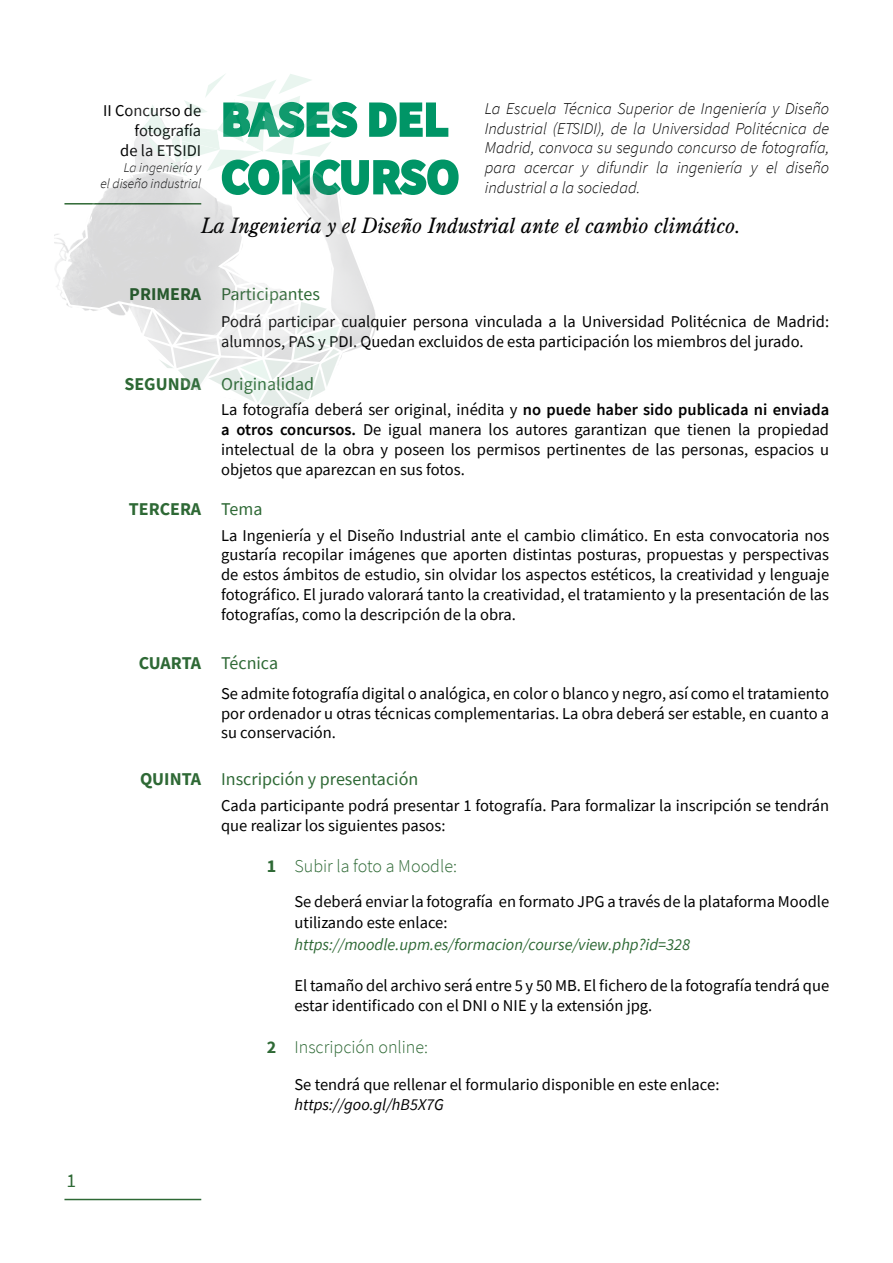
<style>
.page{position:relative;width:893px;height:1263px;background:#fff}
.page>*{position:absolute;margin:0;border:0;box-sizing:border-box;transform-origin:0 0}
.t1{font:700 48px/57.6px "Source Sans Pro";color:#009566}
.t2{font:italic 21px "Century Old Style Std";color:#000}
.t3{font:19.5px "Source Sans Pro";color:#2e6935}
.t4{font:18px "Source Sans Pro";color:#2e6935}
.t5{font:300 18px "Source Sans Pro";color:#2e6935}
.t6{font:700 18px "Source Sans Pro";color:#2e6935}
.t7{font:16.5px/19.8px "Source Sans Pro";color:#000}
.t8{font:italic 300 16.5px/19.8px "Source Sans Pro";color:#000;text-align:justify}
.t9{font:italic 16.5px "Source Sans Pro";color:#2e6935}
.t10{font:italic 16.5px "Source Sans Pro";color:#000}
.t11{font:italic 300 13.5px "Source Sans Pro";color:#000}
.s1{font-weight:600}
</style>
<div class="page">
<hr style="left:64px;top:1199px;width:137px;height:1px;background:#2e6935">
<svg style="left:58px;top:74px;width:401px;height:334px"></svg>
<p class="t3" style="left:67px;top:1168px;width:11px">1</p>
<p class="t7" style="left:103px;top:100px;width:100px;text-align:right">II Concurso de fotografía</p>
<p class="t7" style="left:120px;top:140px;width:82px">de la ETSIDI</p>
<p class="t11" style="left:124px;top:159px;width:79px">La ingeniería y</p>
<p class="t11" style="left:101px;top:175px;width:102px">el diseño industrial</p>
<p class="t1" style="left:221px;top:90px;width:240px">BASES DEL<br>CONCURSO</p>
<p class="t8" style="left:485px;top:98px;width:346px">La Escuela Técnica Superior de Ingeniería y Diseño Industrial (ETSIDI), de la Universidad Politécnica de Madrid, convoca su segundo concurso de fotografía, para acercar y difundir la ingeniería y el diseño industrial a la sociedad.</p>
<p class="t2" style="left:201px;top:213px;width:541px">La Ingeniería y el Diseño Industrial ante el cambio climático.</p>
<p class="t6" style="left:129px;top:281px;width:73px">PRIMERA</p>
<p class="t4" style="left:221px;top:282px;width:100px">Participantes</p>
<p class="t7" style="left:221px;top:311px;width:609px">Podrá participar cualquier persona vinculada a la Universidad Politécnica de Madrid: alumnos, PAS y PDI. Quedan excluidos de esta participación los miembros del jurado.</p>
<p class="t6" style="left:124px;top:372px;width:78px">SEGUNDA</p>
<p class="t4" style="left:221px;top:372px;width:95px">Originalidad</p>
<p class="t7" style="left:221px;top:400px;width:610px;text-align:justify">La fotografía deberá ser original, inédita y <span class="s1">no puede haber sido publicada ni enviada a otros concursos.</span> De igual manera los autores garantizan que tienen la propiedad intelectual de la obra y poseen los permisos pertinentes de las personas, espacios u objetos que aparezcan en sus fotos.</p>
<p class="t6" style="left:129px;top:497px;width:74px">TERCERA</p>
<p class="t4" style="left:221px;top:497px;width:43px">Tema</p>
<p class="t7" style="left:221px;top:525px;width:610px;text-align:justify">La Ingeniería y el Diseño Industrial ante el cambio climático. En esta convocatoria nos gustaría recopilar imágenes que aporten distintas posturas, propuestas y perspectivas de estos ámbitos de estudio, sin olvidar los aspectos estéticos, la creatividad y lenguaje fotográfico. El jurado valorará tanto la creatividad, el tratamiento y la presentación de las fotografías, como la descripción de la obra.</p>
<p class="t6" style="left:139px;top:650px;width:64px">CUARTA</p>
<p class="t4" style="left:221px;top:651px;width:58px">Técnica</p>
<p class="t7" style="left:221px;top:683px;width:609px;text-align:justify">Se admite fotografía digital o analógica, en color o blanco y negro, así como el tratamiento por ordenador u otras técnicas complementarias. La obra deberá ser estable, en cuanto a su conservación.</p>
<p class="t6" style="left:140px;top:766px;width:63px">QUINTA</p>
<p class="t4" style="left:221px;top:767px;width:199px">Inscripción y presentación</p>
<p class="t7" style="left:221px;top:795px;width:610px">Cada participante podrá presentar 1 fotografía. Para formalizar la inscripción se tendrán que realizar los siguientes pasos:</p>
<p class="t6" style="left:267px;top:854px;width:11px">1</p>
<p class="t5" style="left:294px;top:855px;width:164px">Subir la foto a Moodle:</p>
<p class="t7" style="left:294px;top:890px;width:536px;line-height:21.6px">Se deberá enviar la fotografía en formato JPG a través de la plataforma Moodle utilizando este enlace:</p>
<p class="t9" style="left:294px;top:934px;width:397px">https://moodle.upm.es/formacion/course/view.php?id=328</p>
<p class="t7" style="left:294px;top:976px;width:536px">El tamaño del archivo será entre 5 y 50 MB. El fichero de la fotografía tendrá que estar identificado con el DNI o NIE y la extensión jpg.</p>
<p class="t6" style="left:267px;top:1035px;width:11px">2</p>
<p class="t5" style="left:294px;top:1036px;width:135px">Inscripción online:</p>
<p class="t7" style="left:294px;top:1074px;width:426px">Se tendrá que rellenar el formulario disponible en este enlace:</p>
<p class="t10" style="left:294px;top:1094px;width:151px">https://goo.gl/hB5X7G</p>
</div>
